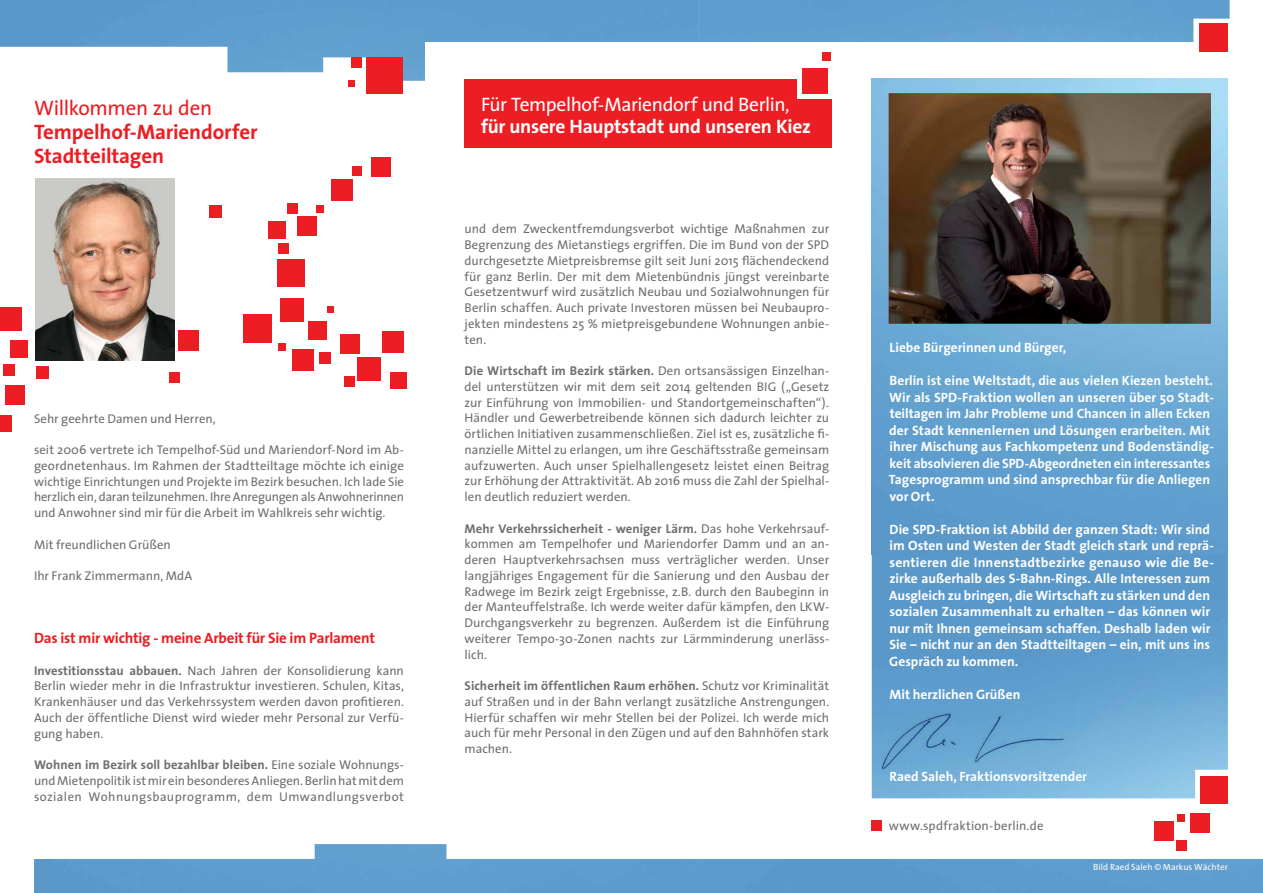
<style>
.page{position:relative;width:1263px;height:893px;background:#fff}
.page>*{position:absolute;margin:0;border:0;box-sizing:border-box;transform-origin:0 0}
.t1{font:700 21px/24px "The Sans";letter-spacing:-.005em;color:#ed1d24}
.t2{font:21px "The Sans";letter-spacing:-.02em;color:#ed1d24}
.t3{font:19.5px "The Sans";letter-spacing:-.02em;color:#fff}
.t4{font:700 19.5px "The Sans";letter-spacing:-.01em;color:#fff}
.t5{font:700 15px "The Sans";letter-spacing:-.015em;color:#ed1d24}
.t6{font:700 13.5px/16.5px "The Sans";color:#fff}
.t7{font:12.75px/15.8px "The Sans";color:#6d6e71;text-align:justify}
.t8{font:9px "The Sans";letter-spacing:.005em;color:#fff}
.s1{font-weight:700}
</style>
<div class="page">
<img style="left:0;top:0;width:698px;height:81px">
<div style="left:698px;top:0;width:531px;height:42px;background:#619fce"></div>
<div style="left:425px;top:42px;width:770px;height:62px;background:#fff"></div>
<img style="left:34px;top:844px;width:770px;height:49px">
<div style="left:804px;top:859px;width:459px;height:34px;background:#5d9bcc"></div>
<div style="left:1200px;top:776px;width:28px;height:27px;background:#ed1d24"></div>
<div style="left:1190px;top:813px;width:19px;height:20px;background:#ed1d24"></div>
<div style="left:1177px;top:814px;width:8px;height:8px;background:#ed1d24"></div>
<div style="left:1154px;top:821px;width:19px;height:19px;background:#ed1d24"></div>
<div style="left:1176px;top:841px;width:10px;height:10px;background:#ed1d24"></div>
<div style="left:872px;top:821px;width:10px;height:10px;background:#ed1d24"></div>
<img style="left:872px;top:555px;width:356px;height:243px">
<img style="left:872px;top:79px;width:356px;height:476px">
<img style="left:889px;top:93px;width:322px;height:231px">
<img style="left:874px;top:707px;width:200px;height:70px">
<div style="left:1199px;top:23px;width:29px;height:29px;background:#ed1d24"></div>
<div style="left:367px;top:58px;width:36px;height:36px;background:#ed1d24"></div>
<div style="left:5px;top:386px;width:19px;height:19px;background:#ed1d24"></div>
<div style="left:10px;top:340px;width:17px;height:17px;background:#ed1d24"></div>
<div style="left:4px;top:364px;width:11px;height:11px;background:#ed1d24"></div>
<div style="left:0;top:416px;width:12px;height:16px;background:#ed1d24"></div>
<div style="left:0;top:307px;width:21px;height:24px;background:#ed1d24"></div>
<div style="left:352px;top:58px;width:10px;height:10px;background:#ed1d24"></div>
<div style="left:348px;top:80px;width:7px;height:7px;background:#ed1d24"></div>
<div style="left:390px;top:373px;width:17px;height:16px;background:#ed1d24"></div>
<div style="left:382px;top:331px;width:22px;height:21px;background:#ed1d24"></div>
<div style="left:345px;top:377px;width:10px;height:10px;background:#ed1d24"></div>
<div style="left:340px;top:334px;width:19px;height:19px;background:#ed1d24"></div>
<div style="left:308px;top:321px;width:19px;height:18px;background:#ed1d24"></div>
<div style="left:357px;top:357px;width:24px;height:24px;background:#ed1d24"></div>
<div style="left:292px;top:350px;width:21px;height:21px;background:#ed1d24"></div>
<div style="left:353px;top:166px;width:9px;height:10px;background:#ed1d24"></div>
<div style="left:319px;top:352px;width:11px;height:12px;background:#ed1d24"></div>
<div style="left:278px;top:343px;width:8px;height:8px;background:#ed1d24"></div>
<div style="left:371px;top:157px;width:20px;height:20px;background:#ed1d24"></div>
<div style="left:316px;top:205px;width:8px;height:8px;background:#ed1d24"></div>
<div style="left:280px;top:298px;width:23px;height:23px;background:#ed1d24"></div>
<div style="left:277px;top:259px;width:28px;height:28px;background:#ed1d24"></div>
<div style="left:268px;top:221px;width:17px;height:17px;background:#ed1d24"></div>
<div style="left:278px;top:244px;width:11px;height:10px;background:#ed1d24"></div>
<div style="left:297px;top:217px;width:20px;height:19px;background:#ed1d24"></div>
<div style="left:327px;top:306px;width:7px;height:7px;background:#ed1d24"></div>
<div style="left:331px;top:179px;width:22px;height:22px;background:#ed1d24"></div>
<div style="left:287px;top:204px;width:10px;height:10px;background:#ed1d24"></div>
<div style="left:178px;top:330px;width:21px;height:21px;background:#ed1d24"></div>
<div style="left:243px;top:315px;width:29px;height:28px;background:#ed1d24"></div>
<div style="left:210px;top:205px;width:12px;height:13px;background:#ed1d24"></div>
<div style="left:36px;top:367px;width:13px;height:12px;background:#ed1d24"></div>
<div style="left:169px;top:372px;width:11px;height:11px;background:#ed1d24"></div>
<img style="left:35px;top:179px;width:139px;height:181px">
<div style="left:822px;top:52px;width:9px;height:8px;background:#ed1d24"></div>
<div style="left:464px;top:80px;width:368px;height:68px;background:#ed1d24"></div>
<div style="left:797px;top:73px;width:36px;height:26px;background:#fff"></div>
<div style="left:803px;top:68px;width:25px;height:25px;background:#ed1d24"></div>
<h1 class="t2" style="left:34px;top:90px;width:180px">Willkommen zu den</h1>
<h1 class="t1" style="left:34px;top:119px;width:225px">Tempelhof-Mariendorfer<br>Stadtteiltagen</h1>
<p class="t7" style="left:34px;top:410px;width:183px">Sehr geehrte Damen und Herren,</p>
<p class="t7" style="left:34px;top:442px;width:371px">seit 2006 vertrete ich Tempelhof-Süd und Mariendorf-Nord im Ab&shy;geordnetenhaus. Im Rahmen der Stadtteiltage möchte ich einige wichtige Einrichtungen und Projekte im Bezirk besuchen. Ich lade Sie herzlich ein, daran teilzunehmen. Ihre Anregungen als Anwohnerinnen und Anwohner sind mir für die Arbeit im Wahlkreis sehr wichtig.</p>
<p class="t7" style="left:34px;top:536px;width:138px">Mit freundlichen Grüßen</p>
<p class="t7" style="left:34px;top:568px;width:160px">Ihr Frank Zimmermann, MdA</p>
<p class="t5" style="left:34px;top:626px;width:343px">Das ist mir wichtig - meine Arbeit für Sie im Parlament</p>
<p class="t7" style="left:34px;top:662px;width:371px"><span class="s1">Investitionsstau abbauen.</span> Nach Jahren der Konsolidierung kann Berlin wieder mehr in die Infrastruktur investieren. Schulen, Kitas, Krankenhäuser und das Verkehrssystem werden davon profitieren.<br>Auch der öffentliche Dienst wird wieder mehr Personal zur Verfü&shy;gung haben.</p>
<p class="t7" style="left:34px;top:757px;width:371px"><span class="s1">Wohnen im Bezirk soll bezahlbar bleiben.</span> Eine soziale Wohnungs&shy;und Mietenpolitik ist mir ein besonderes Anliegen. Berlin hat mit dem sozialen Wohnungsbauprogramm, dem Umwandlungsverbot</p>
<h2 class="t3" style="left:481px;top:88px;width:310px">Für Tempelhof-Mariendorf und Berlin,</h2>
<h2 class="t4" style="left:481px;top:110px;width:331px">für unsere Hauptstadt und unseren Kiez</h2>
<p class="t7" style="left:465px;top:221px;width:366px">und dem Zweckentfremdungsverbot wichtige Maßnahmen zur Begrenzung des Mietanstiegs ergriffen. Die im Bund von der SPD durchgesetzte Mietpreisbremse gilt seit Juni 2015 flächendeckend für ganz Berlin. Der mit dem Mietenbündnis jüngst vereinbarte Gesetzentwurf wird zusätzlich Neubau und Sozialwohnungen für Berlin schaffen. Auch private Investoren müssen bei Neubaupro&shy;jekten mindestens 25 % mietpreisgebundene Wohnungen anbie&shy;ten.</p>
<p class="t7" style="left:465px;top:363px;width:366px"><span class="s1">Die Wirtschaft im Bezirk stärken.</span> Den ortsansässigen Einzelhan&shy;del unterstützen wir mit dem seit 2014 geltenden BIG („Gesetz zur Einführung von Immobilien- und Standortgemeinschaften“).<br>Händler und Gewerbetreibende können sich dadurch leichter zu örtlichen Initiativen zusammenschließen. Ziel ist es, zusätzliche fi&shy;nanzielle Mittel zu erlangen, um ihre Geschäftsstraße gemeinsam aufzuwerten. Auch unser Spielhallengesetz leistet einen Beitrag zur Erhöhung der Attraktivität. Ab 2016 muss die Zahl der Spielhal&shy;len deutlich reduziert werden.</p>
<p class="t7" style="left:465px;top:520px;width:366px"><span class="s1">Mehr Verkehrssicherheit - weniger Lärm.</span> Das hohe Verkehrsauf&shy;kommen am Tempelhofer und Mariendorfer Damm und an an&shy;deren Hauptverkehrsachsen muss verträglicher werden. Unser langjähriges Engagement für die Sanierung und den Ausbau der Radwege im Bezirk zeigt Ergebnisse, z.B. durch den Baubeginn in der Manteuffelstraße. Ich werde weiter dafür kämpfen, den LKW-Durchgangsverkehr zu begrenzen. Außerdem ist die Einführung weiterer Tempo-30-Zonen nachts zur Lärmminderung unerläss&shy;lich.</p>
<p class="t7" style="left:465px;top:677px;width:366px"><span class="s1">Sicherheit im öffentlichen Raum erhöhen.</span> Schutz vor Kriminalität auf Straßen und in der Bahn verlangt zusätzliche Anstrengungen.<br>Hierfür schaffen wir mehr Stellen bei der Polizei. Ich werde mich auch für mehr Personal in den Zügen und auf den Bahnhöfen stark machen.</p>
<p class="t6" style="left:890px;top:339px;width:178px">Liebe Bürgerinnen und Bürger,</p>
<p class="t6" style="left:889px;top:372px;width:326px">Berlin ist eine Weltstadt, die aus vielen Kiezen besteht.<br>Wir als SPD-Fraktion wollen an unseren über 50 Stadt&shy;teiltagen im Jahr Probleme und Chancen in allen Ecken der Stadt kennenlernen und Lösungen erarbeiten. Mit ihrer Mischung aus Fachkompetenz und Bodenständig&shy;keit absolvieren die SPD-Abgeordneten ein interessantes Tagesprogramm und sind ansprechbar für die Anliegen vor Ort.</p>
<p class="t6" style="left:889px;top:521px;width:326px">Die SPD-Fraktion ist Abbild der ganzen Stadt: Wir sind im Osten und Westen der Stadt gleich stark und reprä&shy;sentieren die Innenstadtbezirke genauso wie die Be&shy;zirke außerhalb des S-Bahn-Rings. Alle Interessen zum Ausgleich zu bringen, die Wirtschaft zu stärken und den sozialen Zusammenhalt zu erhalten – das können wir nur mit Ihnen gemeinsam schaffen. Deshalb laden wir Sie – nicht nur an den Stadtteiltagen – ein, mit uns ins Gespräch zu kommen.</p>
<p class="t6" style="left:889px;top:686px;width:132px">Mit herzlichen Grüßen</p>
<p class="t6" style="left:890px;top:768px;width:199px">Raed Saleh, Fraktionsvorsitzender</p>
<p class="t7" style="left:889px;top:817px;width:156px">www.spdfraktion-berlin.de</p>
<p class="t8" style="left:1093px;top:860px;width:136px">Bild Raed Saleh © Markus Wächter</p>
</div>
